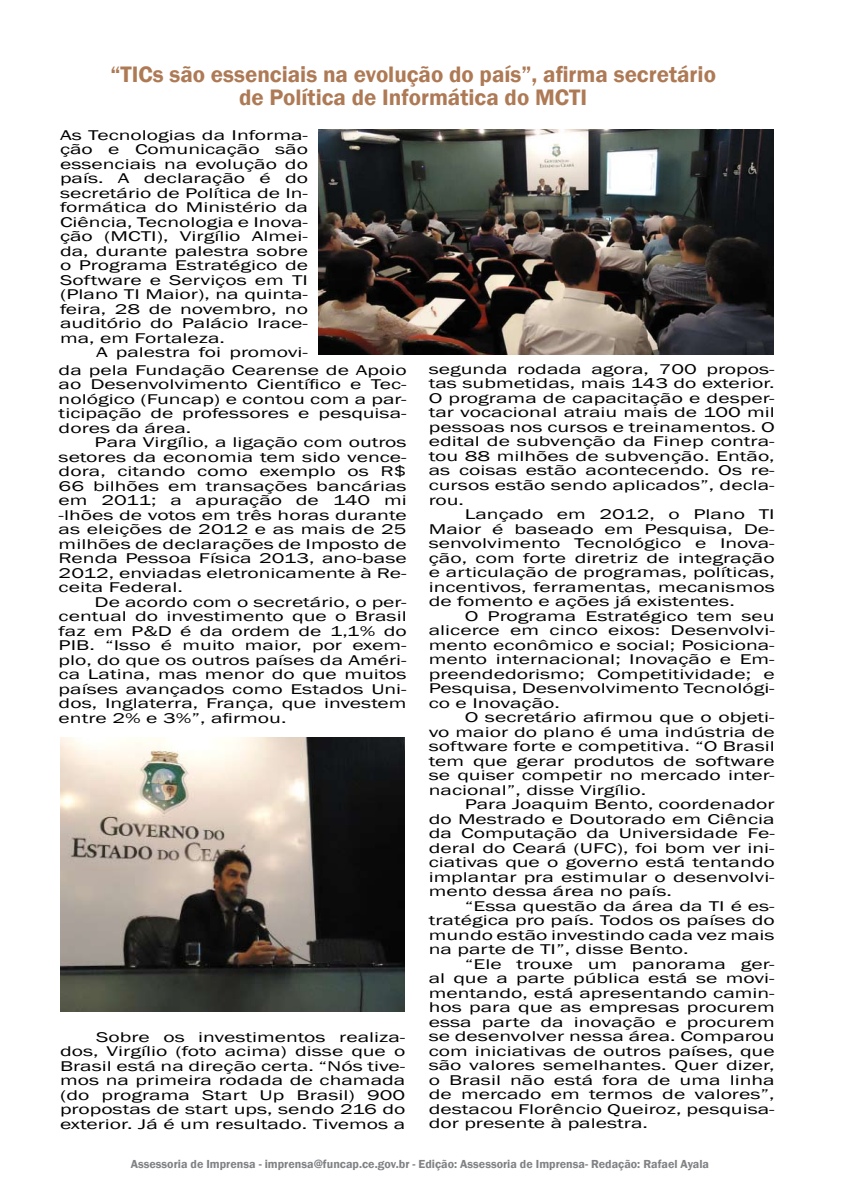
<style>
.page{position:relative;width:842px;height:1191px;background:#fff}
.page>*{position:absolute;margin:0;border:0;box-sizing:border-box;transform-origin:0 0}
.t1{font:600 23px/23px "Franklin Gothic";color:#ae7a55;text-align:center}
.t2{font:14.5px/14.5px "Franklin Gothic";color:#000;text-align:justify;scale:1.5 1}
.t3{font:600 12px "Franklin Gothic";color:#808285}
</style>
<div class="page">
<img style="left:318px;top:129px;width:455px;height:226px">
<img style="left:60px;top:737px;width:344px;height:275px">
<h1 class="t1" style="left:110px;top:64px;width:607px">“TICs são essenciais na evolução do país”, afirma secretário de Política de Informática do MCTI</h1>
<p class="t2" style="left:60px;top:128px;width:167px">As Tecnologias da Informa&shy;ção e Comunicação são essenciais na evolução do país. A declaração é do secretário de Política de In&shy;formática do Ministério da Ciência, Tecnologia e Inova&shy;ção (MCTI), Virgílio Almei&shy;da, durante palestra sobre o Programa Estratégico de Software e Serviços em TI (Plano TI Maior), na quinta&shy;feira, 28 de novembro, no auditório do Palácio Irace&shy;ma, em Fortaleza.</p>
<p class="t2" style="left:59px;top:344px;width:234px;line-height:17.2px;text-indent:37px">A palestra foi promovi-<br>da pela Fundação Cearense de Apoio</p>
<p class="t2" style="left:59px;top:377px;width:233px">ao Desenvolvimento Científico e Tec&shy;nológico (Funcap) e contou com a par&shy;ticipação de professores e pesquisa&shy;dores da área.</p>
<p class="t2" style="left:59px;top:435px;width:234px;text-indent:36px">Para Virgílio, a ligação com outros setores da economia tem sido vence&shy;dora, citando como exemplo os R$ 66 bilhões em transações bancárias em 2011; a apuração de 140 mi -lhões de votos em três horas durante as eleições de 2012 e as mais de 25 milhões de declarações de Imposto de Renda Pessoa Física 2013, ano-base 2012, enviadas eletronicamente à Re&shy;ceita Federal.</p>
<p class="t2" style="left:59px;top:595px;width:234px;text-indent:36px">De acordo com o secretário, o per&shy;centual do investimento que o Brasil faz em P&amp;D é da ordem de 1,1% do PIB. “Isso é muito maior, por exem&shy;plo, do que os outros países da Améri&shy;ca Latina, mas menor do que muitos países avançados como Estados Uni&shy;dos, Inglaterra, França, que investem entre 2% e 3%”, afirmou.</p>
<p class="t2" style="left:429px;top:362px;width:232px">segunda rodada agora, 700 propos&shy;tas submetidas, mais 143 do exterior.<br>O programa de capacitação e desper&shy;tar vocacional atraiu mais de 100 mil pessoas nos cursos e treinamentos. O edital de subvenção da Finep contra&shy;tou 88 milhões de subvenção. Então, as coisas estão acontecendo. Os re&shy;cursos estão sendo aplicados”, decla&shy;rou.</p>
<p class="t2" style="left:429px;top:507px;width:232px;text-indent:36px">Lançado em 2012, o Plano TI Maior é baseado em Pesquisa, De&shy;senvolvimento Tecnológico e Inova&shy;ção, com forte diretriz de integração e articulação de programas, políticas, incentivos, ferramentas, mecanismos de fomento e ações já existentes.</p>
<p class="t2" style="left:429px;top:609px;width:232px;text-indent:36px">O Programa Estratégico tem seu alicerce em cinco eixos: Desenvolvi&shy;mento econômico e social; Posiciona&shy;mento internacional; Inovação e Em&shy;preendedorismo; Competitividade; e Pesquisa, Desenvolvimento Tecnológi&shy;co e Inovação.</p>
<p class="t2" style="left:429px;top:710px;width:232px;text-indent:36px">O secretário afirmou que o objeti&shy;vo maior do plano é uma indústria de software forte e competitiva. “O Brasil tem que gerar produtos de software se quiser competir no mercado inter&shy;nacional”, disse Virgílio.</p>
<p class="t2" style="left:429px;top:797px;width:232px;text-indent:36px">Para Joaquim Bento, coordenador do Mestrado e Doutorado em Ciência da Computação da Universidade Fe&shy;deral do Ceará (UFC), foi bom ver ini&shy;ciativas que o governo está tentando implantar pra estimular o desenvolvi&shy;mento dessa área no país.</p>
<p class="t2" style="left:429px;top:899px;width:232px;text-indent:36px">“Essa questão da área da TI é es&shy;tratégica pro país. Todos os países do mundo estão investindo cada vez mais na parte de TI”, disse Bento.</p>
<p class="t2" style="left:429px;top:957px;width:232px;text-indent:36px">“Ele trouxe um panorama ger&shy;al que a parte pública está se movi&shy;mentando, está apresentando camin&shy;hos para que as empresas procurem essa parte da inovação e procurem se desenvolver nessa área. Comparou com iniciativas de outros países, que são valores semelhantes. Quer dizer, o Brasil não está fora de uma linha de mercado em termos de valores”, destacou Florêncio Queiroz, pesquisa&shy;dor presente à palestra.</p>
<p class="t2" style="left:60px;top:1029px;width:232px;text-indent:36px">Sobre os investimentos realiza&shy;dos, Virgílio (foto acima) disse que o Brasil está na direção certa. “Nós tive&shy;mos na primeira rodada de chamada (do programa Start Up Brasil) 900 propostas de start ups, sendo 216 do exterior. Já é um resultado. Tivemos a</p>
<p class="t3" style="left:131px;top:1156px;width:580px">Assessoria de Imprensa - imprensa@funcap.ce.gov.br - Edição: Assessoria de Imprensa- Redação: Rafael Ayala</p>
</div>
